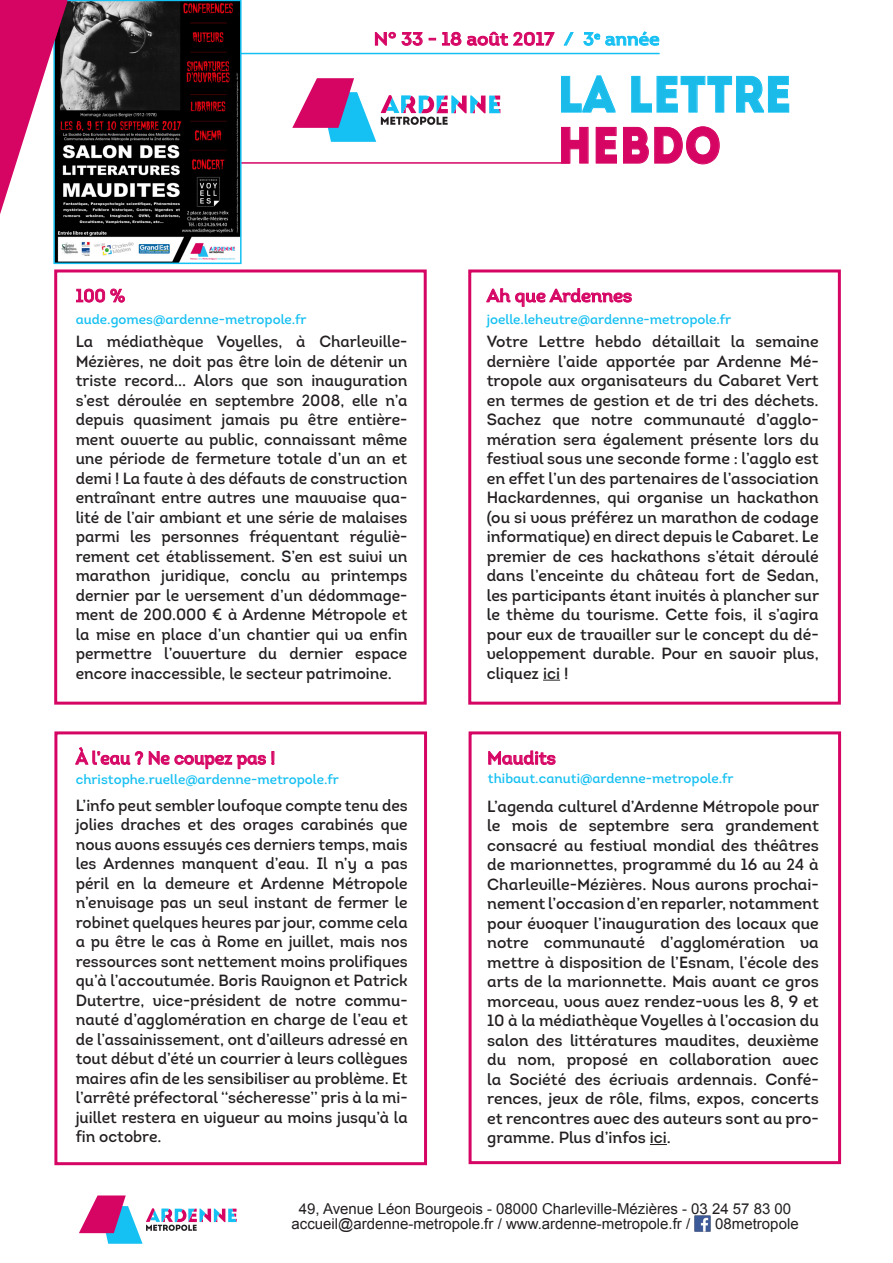
<style>
.page{position:relative;width:893px;height:1263px;background:#fff}
.page>*{position:absolute;margin:0;border:0;box-sizing:border-box;transform-origin:0 0}
.t1{font:51px "Intro";color:#1bbbe9;scale:.89 1}
.t2{font:51px "Intro";color:#d60564;scale:.89 1}
.t3{font:18px "Intro";color:#d60564;scale:1.06 1}
.t4{font:18px "Intro Regular Alt";color:#d60564}
.t5{font:18px "Intro Regular Alt";color:#d60564;scale:.96 1}
.t6{font:18px "Intro Regular Alt";color:#d60564;scale:.95 1}
.t7{font:16.2px/19.5px "Intro Regular Alt";color:#231f20;text-align:justify;scale:.96 1}
.t8{font:16.2px/19.5px "Intro Regular Alt";color:#231f20;text-align:justify}
.t9{font:15px "Arial";color:#231f20}
.t10{font:13.5px "Intro Regular Alt";color:#15c0f2}
.s1{color:#15c0f2}
</style>
<div class="page">
<hr style="left:221px;top:53px;width:439px;height:1px;background:#15c0f2">
<hr style="left:210px;top:162px;width:360px;height:2px;background:#d60564">
<svg style="left:375px;top:32px;width:48px;height:14px"></svg>
<svg style="left:429px;top:38px;width:7px;height:2px"></svg>
<svg style="left:442px;top:31px;width:113px;height:15px"></svg>
<svg style="left:564px;top:32px;width:10px;height:14px"></svg>
<svg style="left:583px;top:31px;width:77px;height:15px"></svg>
<svg style="left:292px;top:78px;width:208px;height:64px"></svg>
<svg style="left:561px;top:75px;width:55px;height:38px"></svg>
<svg style="left:631px;top:76px;width:158px;height:37px"></svg>
<svg style="left:561px;top:127px;width:28px;height:37px"></svg>
<svg style="left:595px;top:127px;width:22px;height:37px"></svg>
<svg style="left:623px;top:126px;width:97px;height:39px"></svg>
<img style="left:694px;top:1215px;width:17px;height:17px">
<div style="left:54px;top:269px;width:373px;height:436px;border:3px solid #d60564"></div>
<div style="left:468px;top:269px;width:373px;height:436px;border:3px solid #d60564"></div>
<div style="left:469px;top:731px;width:372px;height:433px;border:3px solid #d60564"></div>
<div style="left:54px;top:731px;width:373px;height:434px;border:3px solid #d60564"></div>
<svg style="left:79px;top:1195px;width:158px;height:49px"></svg>
<svg style="left:75px;top:747px;width:68px;height:18px"></svg>
<svg style="left:149px;top:751px;width:126px;height:18px"></svg>
<svg style="left:543px;top:680px;width:17px;height:1px"></svg>
<svg style="left:486px;top:288px;width:146px;height:19px"></svg>
<svg style="left:76px;top:288px;width:49px;height:15px"></svg>
<img style="left:56px;top:3px;width:183px;height:258px">
<div style="left:53px;top:0;width:189px;height:264px;border:2px solid #15c0f2"></div>
<svg style="left:0;top:0;width:67px;height:214px"></svg>
<svg style="left:650px;top:1144px;width:17px;height:1px"></svg>
<svg style="left:488px;top:750px;width:68px;height:15px"></svg>
<p class="t3" style="left:374px;top:28px;width:271px">N° 33 - 18 août 2017 <span class="s1">/ 3</span><sup>e</sup> <span class="s1">année</span></p>
<p class="t1" style="left:557px;top:64px;width:265px">LA LETTRE</p>
<p class="t2" style="left:557px;top:115px;width:186px">HEBDO</p>
<p class="t4" style="left:487px;top:284px;width:147px">Ah que Ardennes</p>
<p class="t8" style="left:487px;top:332px;width:334px">Votre Lettre hebdo détaillait la semaine dernière l’aide apportée par Ardenne Mé&shy;tropole aux organisateurs du Cabaret Vert en termes de gestion et de tri des déchets.<br>Sachez que notre communauté d’agglo&shy;mération sera également présente lors du festival sous une seconde forme : l’agglo est en effet l’un des partenaires de l’association Hackardennes, qui organise un hackathon (ou si vous préférez un marathon de codage informatique) en direct depuis le Cabaret. Le premier de ces hackathons s’était déroulé dans l’enceinte du château fort de Sedan, les participants étant invités à plancher sur le thème du tourisme. Cette fois, il s’agira pour eux de travailler sur le concept du dé&shy;veloppement durable. Pour en savoir plus, cliquez ici !</p>
<p class="t6" style="left:76px;top:284px;width:53px">100 %</p>
<p class="t7" style="left:76px;top:332px;width:347px">La médiathèque Voyelles, à Charleville-</p>
<p class="t7" style="left:76px;top:351px;width:347px">Mézières, ne doit pas être loin de détenir un triste record... Alors que son inauguration s’est déroulée en septembre 2008, elle n’a depuis quasiment jamais pu être entière&shy;ment ouverte au public, connaissant même une période de fermeture totale d’un an et demi ! La faute à des défauts de construction entraînant entre autres une mauvaise qua&shy;lité de l’air ambiant et une série de malaises parmi les personnes fréquentant réguliè&shy;rement cet établissement. S’en est suivi un marathon juridique, conclu au printemps dernier par le versement d’un dédommage&shy;ment de 200.000 € à Ardenne Métropole et la mise en place d’un chantier qui va enfin</p>
<p class="t7" style="left:76px;top:644px;width:347px">permettre l’ouverture du dernier espace</p>
<p class="t7" style="left:76px;top:663px;width:331px">encore inaccessible, le secteur patrimoine.</p>
<p class="t10" style="left:76px;top:311px;width:232px">aude.gomes@ardenne-metropole.fr</p>
<p class="t10" style="left:487px;top:311px;width:246px">joelle.leheutre@ardenne-metropole.fr</p>
<p class="t5" style="left:76px;top:747px;width:209px">À l’eau ? Ne coupez pas !</p>
<p class="t7" style="left:76px;top:795px;width:347px">L’info peut sembler loufoque compte tenu des jolies draches et des orages carabinés que nous avons essuyés ces derniers temps, mais les Ardennes manquent d’eau. Il n’y a pas</p>
<p class="t7" style="left:76px;top:873px;width:347px">péril en la demeure et Ardenne Métropole n’envisage pas un seul instant de fermer le robinet quelques heures par jour, comme cela a pu être le cas à Rome en juillet, mais nos ressources sont nettement moins prolifiques qu’à l’accoutumée. Boris Ravignon et Patrick Dutertre, vice-président de notre commu&shy;nauté d’agglomération en charge de l’eau et de l’assainissement, ont d’ailleurs adressé en</p>
<p class="t7" style="left:76px;top:1049px;width:347px">tout début d’été un courrier à leurs collègues maires afin de les sensibiliser au problème. Et l’arrêté préfectoral ‘‘sécheresse’’ pris à la mi&shy;juillet restera en vigueur au moins jusqu’à la fin octobre.</p>
<p class="t4" style="left:487px;top:747px;width:70px">Maudits</p>
<p class="t8" style="left:487px;top:796px;width:334px">L’agenda culturel d’Ardenne Métropole pour le mois de septembre sera grandement consacré au festival mondial des théâtres de marionnettes, programmé du 16 au 24 à Charleville-Mézières. Nous aurons prochai&shy;nement l’occasion d’en reparler, notamment pour évoquer l’inauguration des locaux que notre communauté d’agglomération va mettre à disposition de l’Esnam, l’école des arts de la marionnette. Mais avant ce gros morceau, vous avez rendez-vous les 8, 9 et 10 à la médiathèque Voyelles à l’occasion du salon des littératures maudites, deuxième du nom, proposé en collaboration avec la Société des écrivais ardennais. Confé&shy;rences, jeux de rôle, films, expos, concerts et rencontres avec des auteurs sont au pro&shy;gramme. Plus d’infos ici.</p>
<p class="t10" style="left:76px;top:771px;width:265px">christophe.ruelle@ardenne-metropole.fr</p>
<p class="t10" style="left:488px;top:770px;width:247px">thibaut.canuti@ardenne-metropole.fr</p>
<p class="t9" style="left:299px;top:1199px;width:494px">49, Avenue Léon Bourgeois - 08000 Charleville-Mézières - 03 24 57 83 00</p>
<p class="t9" style="left:291px;top:1214px;width:400px">accueil@ardenne-metropole.fr / www.ardenne-metropole.fr /</p>
<p class="t9" style="left:715px;top:1214px;width:85px">08metropole</p>
</div>
